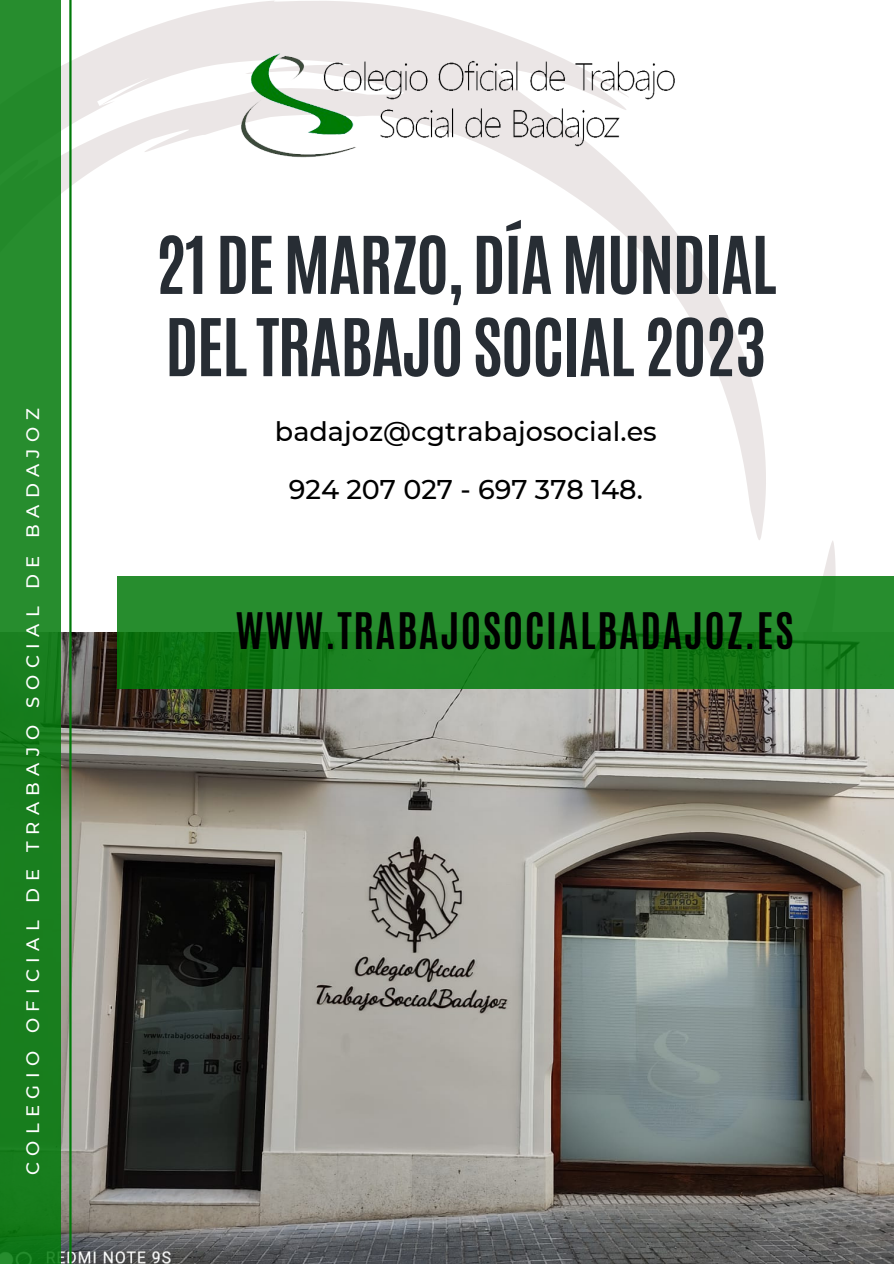
<style>
.page{position:relative;width:894px;height:1264px;background:#fff}
.page>*{position:absolute;margin:0;border:0;box-sizing:border-box;transform-origin:0 0}
.t1{font:700 67.5px/82.2px "Antonio";letter-spacing:-.025em;color:#272d34}
.t2{font:700 42px "Antonio";letter-spacing:.035em;color:#000}
.t3{font:500 27px/58.7px "Montserrat";color:#000;text-align:center}
.t4{font:500 18px "Montserrat";letter-spacing:.355em;color:#fff}
</style>
<div class="page">
<svg style="left:61px;top:1px;width:774px;height:574px"></svg>
<img style="left:61px;top:632px;width:832px;height:631px">
<svg style="left:117px;top:575px;width:776px;height:113px;background:#208527"></svg>
<img style="left:239px;top:53px;width:436px;height:105px">
<hr style="left:69px;top:0;width:3px;height:1263px;background:#007909">
<div style="left:0;top:0;width:61px;height:1263px;background:linear-gradient(to bottom,#2a9031,#137919)"></div>
<p class="t4" style="left:22px;top:1175px;width:768px;rotate:-90deg">COLEGIO OFICIAL DE TRABAJO SOCIAL DE BADAJOZ</p>
<h1 class="t1" style="left:155px;top:224px;width:622px">21 DE MARZO, DÍA MUNDIAL<br>DEL TRABAJO SOCIAL 2023</h1>
<p class="t3" style="left:275px;top:401px;width:383px">badajoz@cgtrabajosocial.es<br>924 207 027 - 697 378 148.</p>
<h2 class="t2" style="left:235px;top:600px;width:559px">WWW.TRABAJOSOCIALBADAJOZ.ES</h2>
</div>
